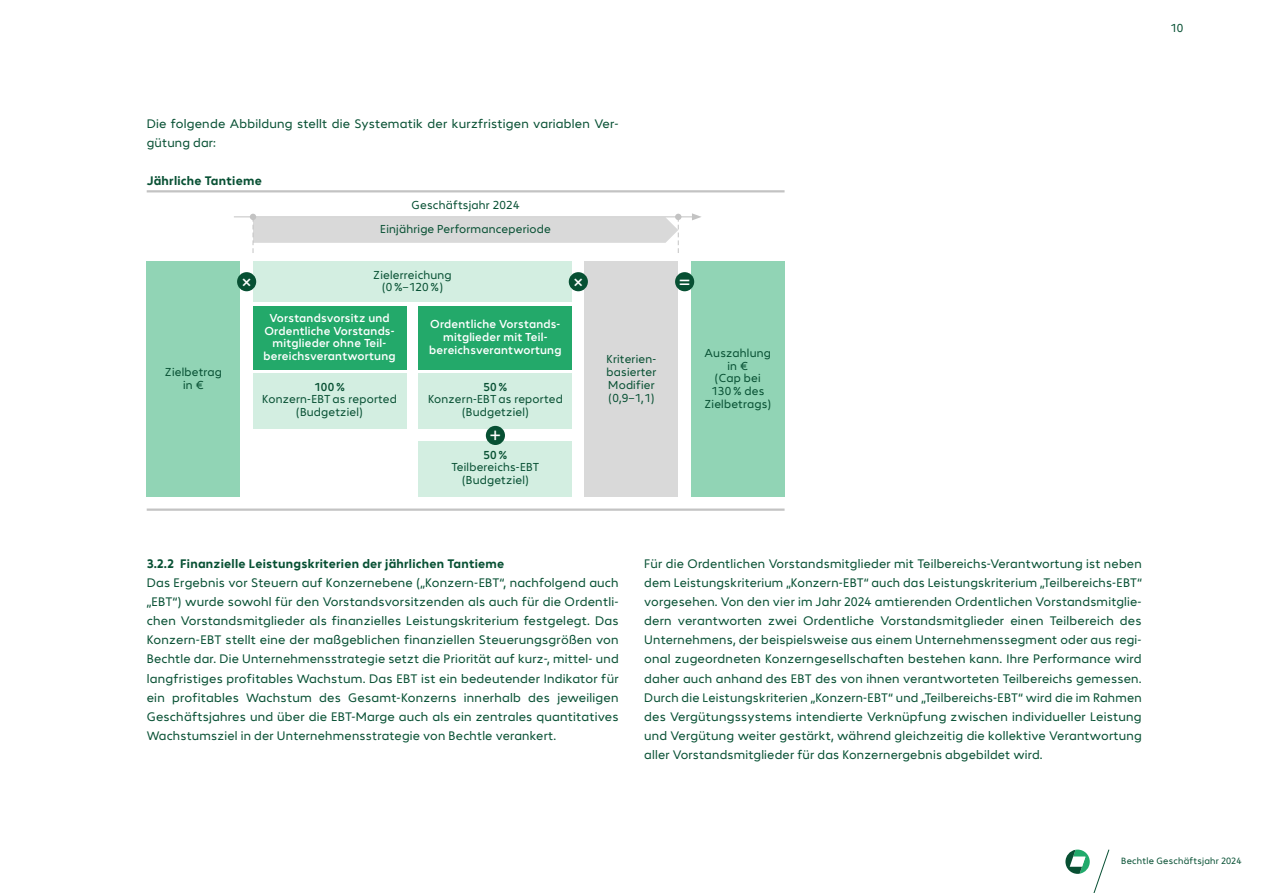
<style>
.page{position:relative;width:1263px;height:893px;background:#fff}
.page>*{position:absolute;margin:0;border:0;box-sizing:border-box;transform-origin:0 0}
.t1{font:19.5px "Bechtle Pro Var";color:#fff}
.t2{font:11.25px/19.2px "Bechtle Pro Var";letter-spacing:.02em;color:#075033}
.t3{font:10.5px/12.8px "Bechtle Pro Var";letter-spacing:.02em;color:#075033;text-align:center}
.t4{font:10.5px/12.8px "Bechtle Pro Var";letter-spacing:.02em;color:#fff;text-align:center}
.t5{font:10.5px "Bechtle Pro";color:#075033}
.t6{font:8.25px "Bechtle Pro";letter-spacing:.03em;color:#075033}
</style>
<div class="page">
<svg style="left:1065px;top:849px;width:45px;height:44px"></svg>
<hr style="left:147px;top:190px;width:637px;height:2px;background:#c3c3c3">
<hr style="left:147px;top:508px;width:637px;height:3px;background:#c3c3c3">
<div style="left:147px;top:261px;width:93px;height:236px;background:#91d4b5"></div>
<div style="left:253px;top:306px;width:153px;height:63px;background:#23a96a"></div>
<div style="left:419px;top:306px;width:153px;height:63px;background:#23a96a"></div>
<div style="left:253px;top:374px;width:153px;height:55px;background:#d3eee1"></div>
<div style="left:419px;top:374px;width:153px;height:55px;background:#d3eee1"></div>
<div style="left:419px;top:442px;width:153px;height:55px;background:#d3eee1"></div>
<div style="left:253px;top:261px;width:319px;height:41px;background:#d3eee1"></div>
<div style="left:691px;top:261px;width:93px;height:236px;background:#91d4b5"></div>
<div style="left:585px;top:261px;width:93px;height:236px;background:#d9d9d9"></div>
<div style="left:237px;top:272px;width:19px;height:19px;background:#075033;border-radius:50%"></div>
<div style="left:569px;top:272px;width:19px;height:19px;background:#075033;border-radius:50%"></div>
<div style="left:675px;top:272px;width:19px;height:19px;background:#075033;border-radius:50%"></div>
<hr style="left:234px;top:216px;width:460px;height:1px;background:#c3c3c3">
<svg style="left:692px;top:213px;width:9px;height:7px"></svg>
<svg style="left:250px;top:214px;width:431px;height:39px"></svg>
<div style="left:486px;top:426px;width:19px;height:19px;background:#075033;border-radius:50%"></div>
<p class="t5" style="left:1170px;top:21px;width:15px">10</p>
<p class="t2" style="left:147px;top:114px;width:472px">Die folgende Abbildung stellt die Systematik der kurzfristigen variablen Ver&shy;gütung dar:</p>
<p class="t2" style="left:147px;top:171px;width:117px">Jährliche Tantieme</p>
<p class="t3" style="left:380px;top:223px;width:172px">Einjährige Performanceperiode</p>
<p class="t3" style="left:412px;top:199px;width:110px">Geschäftsjahr 2024</p>
<p class="t3" style="left:165px;top:366px;width:59px">Zielbetrag in €</p>
<p class="t3" style="left:373px;top:268px;width:80px">Zielerreichung (0 %–120 %)</p>
<h1 class="t1" style="left:241px;top:268px;width:13px">×</h1>
<h1 class="t1" style="left:572px;top:268px;width:13px">×</h1>
<h1 class="t1" style="left:679px;top:268px;width:13px">=</h1>
<p class="t4" style="left:263px;top:311px;width:134px">Vorstandsvorsitz und<br>Ordentliche Vorstands&shy;mitglieder ohne Teil&shy;bereichsverantwortung</p>
<p class="t4" style="left:429px;top:318px;width:134px">Ordentliche Vorstands&shy;mitglieder mit Teil&shy;bereichsverantwortung</p>
<p class="t3" style="left:262px;top:380px;width:136px">100 %<br>Konzern-EBT as reported (Budgetziel)</p>
<p class="t3" style="left:428px;top:380px;width:136px">50 %<br>Konzern-EBT as reported (Budgetziel)</p>
<p class="t3" style="left:451px;top:448px;width:89px">50 %<br>Teilbereichs-EBT (Budgetziel)</p>
<h1 class="t1" style="left:490px;top:422px;width:13px">+</h1>
<p class="t3" style="left:606px;top:353px;width:51px;text-align:left">Kriterien&shy;basierter<br>Modifier (0,9–1,1)</p>
<p class="t3" style="left:704px;top:346px;width:68px">Auszahlung in €<br>(Cap bei<br>130 % des<br>Zielbetrags)</p>
<p class="t2" style="left:147px;top:554px;width:473px">3.2.2 Finanzielle Leistungskriterien der jährlichen Tantieme<br>Das Ergebnis vor Steuern auf Konzernebene („Konzern-EBT“, nachfolgend auch „EBT“) wurde sowohl für den Vorstandsvorsitzenden als auch für die Ordentli&shy;chen Vorstandsmitglieder als finanzielles Leistungskriterium festgelegt. Das Konzern-EBT stellt eine der maßgeblichen finanziellen Steuerungsgrößen von Bechtle dar. Die Unternehmensstrategie setzt die Priorität auf kurz-, mittel- und langfristiges profitables Wachstum. Das EBT ist ein bedeutender Indikator für ein profitables Wachstum des Gesamt-Konzerns innerhalb des jeweiligen Geschäftsjahres und über die EBT-Marge auch als ein zentrales quantitatives Wachstumsziel in der Unternehmensstrategie von Bechtle verankert.</p>
<p class="t2" style="left:644px;top:554px;width:499px;text-align:justify">Für die Ordentlichen Vorstandsmitglieder mit Teilbereichs-Verantwortung ist neben dem Leistungskriterium „Konzern-EBT“ auch das Leistungskriterium „Teilbereichs-EBT“ vorgesehen. Von den vier im Jahr 2024 amtierenden Ordentlichen Vorstandsmitglie&shy;dern verantworten zwei Ordentliche Vorstandsmitglieder einen Teilbereich des Unternehmens, der beispielsweise aus einem Unternehmenssegment oder aus regi&shy;onal zugeordneten Konzerngesellschaften bestehen kann. Ihre Performance wird daher auch anhand des EBT des von ihnen verantworteten Teilbereichs gemessen.<br>Durch die Leistungskriterien „Konzern-EBT“ und „Teilbereichs-EBT“ wird die im Rahmen des Vergütungssystems intendierte Verknüpfung zwischen individueller Leistung und Vergütung weiter gestärkt, während gleichzeitig die kollektive Verantwortung aller Vorstandsmitglieder für das Konzernergebnis abgebildet wird.</p>
<p class="t6" style="left:1121px;top:856px;width:122px">Bechtle Geschäftsjahr 2024</p>
</div>
